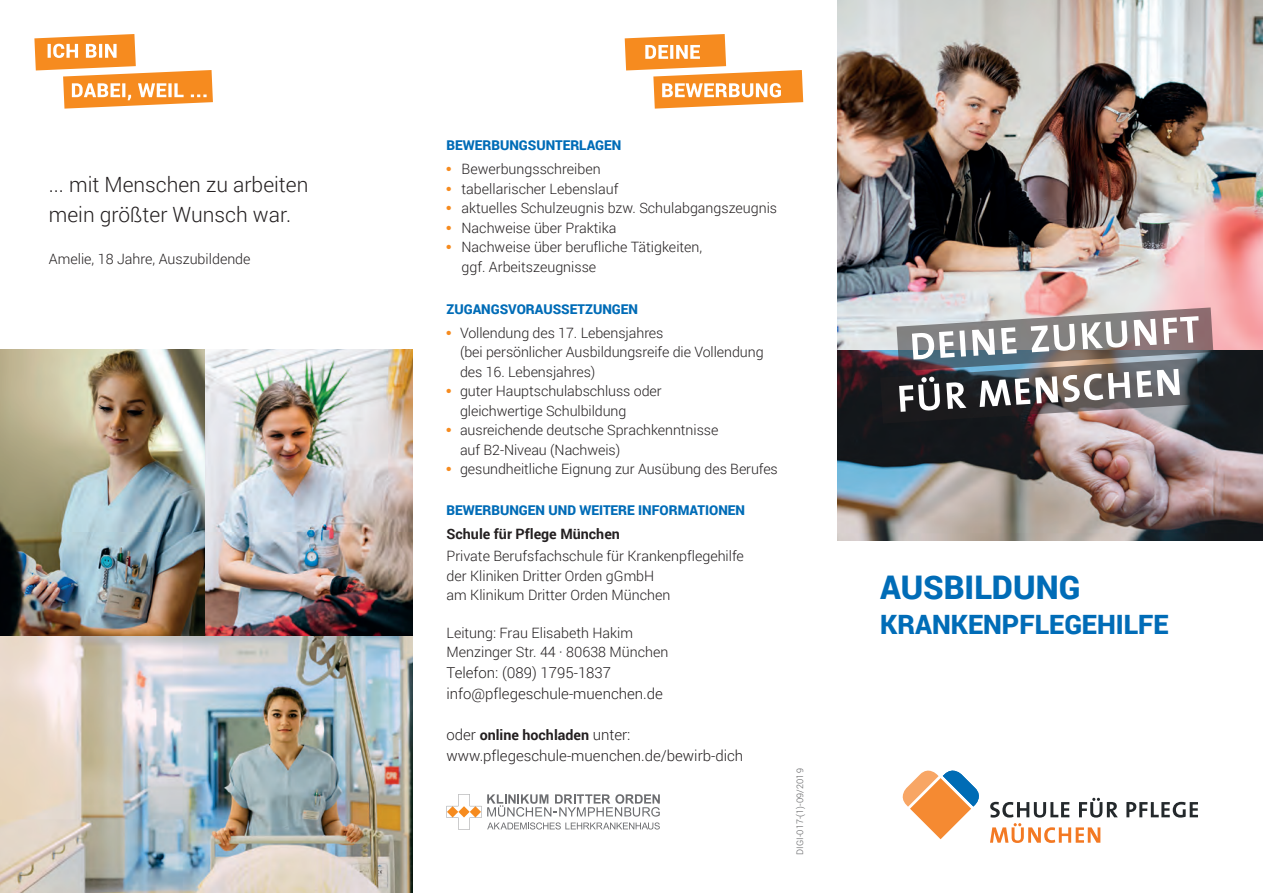
<style>
.page{position:relative;width:1263px;height:893px;background:#fff}
.page>*{position:absolute;margin:0;border:0;box-sizing:border-box;transform-origin:0 0}
.t1{font:900 32.55px "Roboto";color:#006cb7}
.t2{font:900 26.7px "Roboto";color:#006cb7}
.t3{font:300 21px/30px "Roboto";color:#231f20}
.t4{font:300 15px/21px "Roboto";color:#231f20}
.t5{font:300 14.25px/19.5px "Roboto";color:#231f20}
.t6{font:700 14.25px "Roboto";color:#231f20}
.t7{font:900 13.5px "Roboto";color:#006cb7}
.t8{font:300 9px "Roboto";letter-spacing:.01em;color:#57585a}
.s1{font-weight:300;font-size:15px}
</style>
<div class="page">
<img style="left:838px;top:0;width:425px;height:351px">
<img style="left:838px;top:351px;width:425px;height:189px">
<svg style="left:625px;top:34px;width:178px;height:75px"></svg>
<img style="left:0;top:350px;width:412px;height:543px">
<svg style="left:34px;top:34px;width:179px;height:75px"></svg>
<img style="left:880px;top:307px;width:333px;height:116px">
<svg style="left:1126px;top:802px;width:72px;height:15px"></svg>
<svg style="left:990px;top:798px;width:128px;height:45px"></svg>
<svg style="left:903px;top:771px;width:76px;height:68px"></svg>
<svg style="left:446px;top:794px;width:214px;height:35px"></svg>
<h3 class="t3" style="left:49px;top:169px;width:261px">... mit Menschen zu arbeiten mein größter Wunsch war.</h3>
<p class="t5" style="left:49px;top:248px;width:203px">Amelie, 18 Jahre, Auszubildende</p>
<p class="t7" style="left:446px;top:136px;width:176px">BEWERBUNGSUNTERLAGEN</p>
<p class="t5" style="left:446px;top:159px;width:156px"><sup>●</sup> Bewerbungsschreiben</p>
<p class="t5" style="left:446px;top:178px;width:173px"><sup>●</sup> tabellarischer Lebenslauf</p>
<p class="t5" style="left:446px;top:198px;width:332px"><sup>●</sup> aktuelles Schulzeugnis bzw. Schulabgangszeugnis</p>
<p class="t5" style="left:446px;top:217px;width:172px"><sup>●</sup> Nachweise über Praktika</p>
<p class="t5" style="left:461px;top:237px;width:242px;text-indent:-15px"><sup>●</sup> Nachweise über berufliche Tätigkeiten, ggf. Arbeitszeugnisse</p>
<p class="t7" style="left:446px;top:299px;width:193px">ZUGANGSVORAUSSETZUNGEN</p>
<p class="t5" style="left:460px;top:322px;width:305px;text-indent:-14px"><sup>●</sup> Vollendung des 17. Lebensjahres<br>(bei persönlicher Ausbildungsreife die Vollendung des 16. Lebensjahres)</p>
<p class="t5" style="left:460px;top:381px;width:203px;text-indent:-14px"><sup>●</sup> guter Hauptschulabschluss oder gleichwertige Schulbildung</p>
<p class="t5" style="left:460px;top:420px;width:260px;text-indent:-14px"><sup>●</sup> ausreichende deutsche Sprachkenntnisse auf B2-Niveau (Nachweis)</p>
<p class="t5" style="left:446px;top:459px;width:333px"><sup>●</sup> gesundheitliche Eignung zur Ausübung des Berufes</p>
<p class="t7" style="left:446px;top:500px;width:300px">BEWERBUNGEN UND WEITERE INFORMATIONEN</p>
<p class="t6" style="left:446px;top:524px;width:175px">Schule für Pflege München</p>
<p class="t5" style="left:446px;top:546px;width:299px">Private Berufsfachschule für Krankenpflegehilfe der Kliniken Dritter Orden gGmbH<br>am Klinikum Dritter Orden München</p>
<p class="t5" style="left:446px;top:622px;width:223px">Leitung: Frau Elisabeth Hakim<br>Menzinger Str. 44 · 80638 München</p>
<p class="t4" style="left:446px;top:662px;width:218px">Telefon: (089) 1795-1837 info@pflegeschule-muenchen.de</p>
<p class="t6" style="left:446px;top:725px;width:185px"><span class="s1">oder</span> online hochladen <span class="s1">unter:</span></p>
<p class="t4" style="left:446px;top:744px;width:298px">www.pflegeschule-muenchen.de/bewirb-dich</p>
<p class="t8" style="left:794px;top:855px;width:88px;rotate:-90deg">DIGI-017-(1)-09/2019</p>
<h1 class="t1" style="left:880px;top:564px;width:201px">AUSBILDUNG</h1>
<h2 class="t2" style="left:880px;top:605px;width:290px">KRANKENPFLEGEHILFE</h2>
</div>
